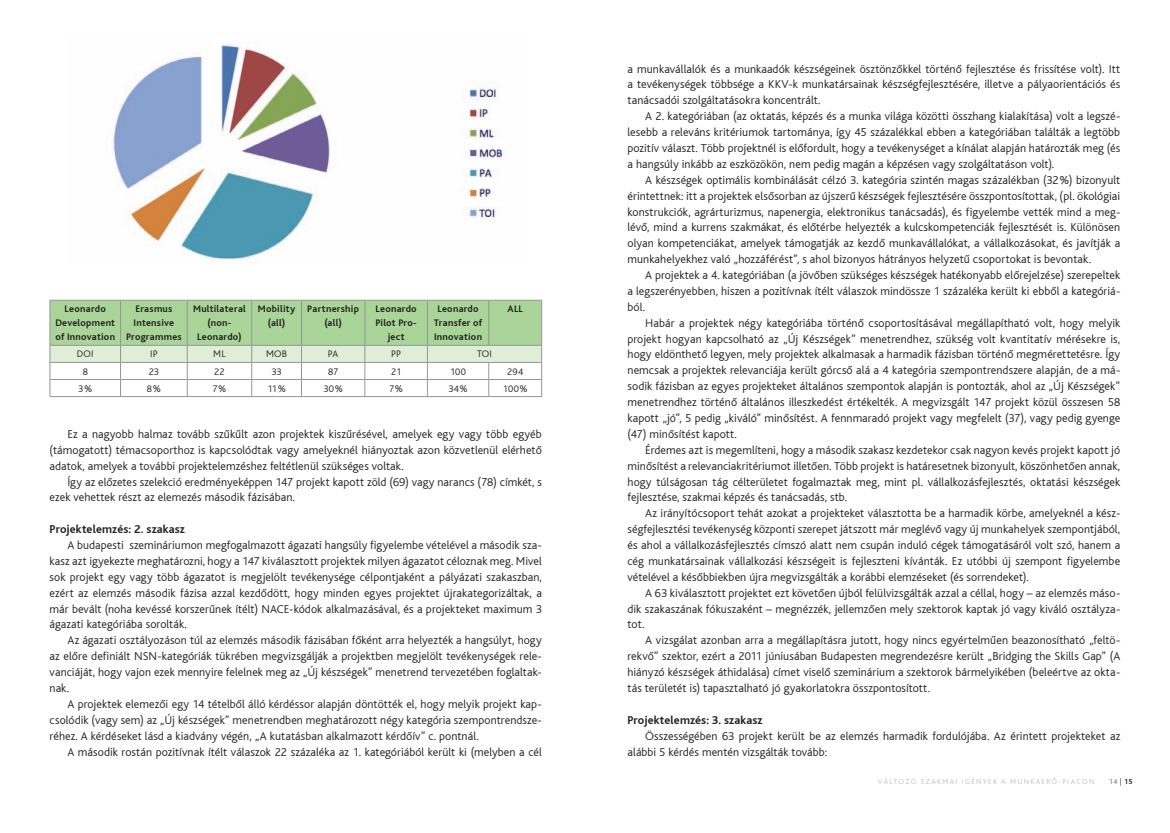
<style>
.page{position:relative;width:1170px;height:833px;background:#fff}
.page>*{position:absolute;margin:0;border:0;box-sizing:border-box;transform-origin:0 0}
.t1{font:300 12px/15.9px "Bliss";letter-spacing:.005em;color:#231f20;text-align:justify}
.t2{font:700 12px "Bliss";letter-spacing:.01em;color:#231f20}
.t3{font:700 10px/14px "Bliss";letter-spacing:.025em;color:#231f20;text-align:center}
.t4{font:300 10px "Bliss";letter-spacing:.02em;color:#231f20}
.t5{font:300 7.5px "Bliss";letter-spacing:.18em;color:#bcbdc0}
.t6{font:300 7.5px "Bliss";color:#636366}
.s1{color:#231f20}
.s2{font-weight:700;color:#231f20}
</style>
<div class="page">
<svg style="left:50px;top:300px;width:492px;height:96px"></svg>
<hr style="left:50px;top:396px;width:70px;height:1px;background:#939598">
<hr style="left:120px;top:396px;width:67px;height:1px;background:#939598">
<hr style="left:187px;top:396px;width:65px;height:1px;background:#939598">
<hr style="left:252px;top:396px;width:49px;height:1px;background:#939598">
<hr style="left:301px;top:396px;width:64px;height:1px;background:#939598">
<hr style="left:365px;top:396px;width:62px;height:1px;background:#939598">
<hr style="left:427px;top:396px;width:61px;height:1px;background:#939598">
<hr style="left:488px;top:396px;width:54px;height:1px;background:#939598">
<img style="left:112px;top:44px;width:393px;height:216px">
<p class="t3" style="left:55px;top:302px;width:61px">Leonardo<br>Development of Innovation</p>
<p class="t3" style="left:126px;top:302px;width:57px">Erasmus<br>Intensive<br>Programmes</p>
<p class="t3" style="left:193px;top:302px;width:54px">Multilateral (non-<br>Leonardo)</p>
<p class="t3" style="left:258px;top:302px;width:39px">Mobility (all)</p>
<p class="t3" style="left:307px;top:302px;width:53px">Partnership (all)</p>
<p class="t3" style="left:375px;top:302px;width:43px">Leonardo<br>Pilot Pro&shy;ject</p>
<p class="t3" style="left:434px;top:302px;width:50px">Leonardo<br>Transfer of<br>Innovation</p>
<p class="t3" style="left:507px;top:302px;width:17px">ALL</p>
<p class="t4" style="left:77px;top:349px;width:18px">DOI</p>
<p class="t4" style="left:150px;top:349px;width:9px">IP</p>
<p class="t4" style="left:213px;top:349px;width:14px">ML</p>
<p class="t4" style="left:266px;top:349px;width:23px">MOB</p>
<p class="t4" style="left:328px;top:349px;width:12px">PA</p>
<p class="t4" style="left:391px;top:349px;width:11px">PP</p>
<p class="t4" style="left:477px;top:349px;width:17px">TOI</p>
<p class="t4" style="left:83px;top:366px;width:7px">8</p>
<p class="t4" style="left:149px;top:366px;width:12px">23</p>
<p class="t4" style="left:214px;top:366px;width:12px">22</p>
<p class="t4" style="left:271px;top:366px;width:12px">33</p>
<p class="t4" style="left:328px;top:366px;width:12px">87</p>
<p class="t4" style="left:391px;top:366px;width:12px">21</p>
<p class="t4" style="left:450px;top:366px;width:18px">100</p>
<p class="t4" style="left:507px;top:366px;width:17px">294</p>
<p class="t4" style="left:78px;top:383px;width:15px">3%</p>
<p class="t4" style="left:147px;top:383px;width:15px">8%</p>
<p class="t4" style="left:212px;top:383px;width:15px">7%</p>
<p class="t4" style="left:267px;top:383px;width:20px">11%</p>
<p class="t4" style="left:323px;top:383px;width:21px">30%</p>
<p class="t4" style="left:389px;top:383px;width:15px">7%</p>
<p class="t4" style="left:448px;top:383px;width:21px">34%</p>
<p class="t4" style="left:503px;top:383px;width:26px">100%</p>
<p class="t1" style="left:50px;top:426px;width:493px;text-indent:18px">Ez a nagyobb halmaz tovább szűkűlt azon projektek kiszűrésével, amelyek egy vagy több egyéb (támogatott) témacsoporthoz is kapcsolódtak vagy amelyeknél hiányoztak azon közvetlenül elérhető adatok, amelyek a további projektelemzéshez feltétlenül szükséges voltak.</p>
<p class="t1" style="left:50px;top:474px;width:493px;text-indent:18px">Így az előzetes szelekció eredményeképpen 147 projekt kapott zöld (69) vagy narancs (78) címkét, s ezek vehettek részt az elemezés második fázisában.</p>
<p class="t2" style="left:50px;top:523px;width:137px">Projektelemzés: 2. szakasz</p>
<p class="t1" style="left:50px;top:537px;width:494px;text-indent:18px">A budapesti szemináriumon megfogalmazott ágazati hangsúly figyelembe vételével a második sza&shy;kasz azt igyekezte meghatározni, hogy a 147 kiválasztott projektek milyen ágazatot céloznak meg. Mivel sok projekt egy vagy több ágazatot is megjelölt tevékenysége célpontjaként a pályázati szakaszban, ezért az elemzés második fázisa azzal kezdődött, hogy minden egyes projektet újrakategorizáltak, a már bevált (noha kevéssé korszerűnek ítélt) NACE-kódok alkalmazásával, és a projekteket maximum 3 ágazati kategóriába sorolták.</p>
<p class="t1" style="left:50px;top:632px;width:494px;text-indent:18px">Az ágazati osztályozáson túl az elemzés második fázisában főként arra helyezték a hangsúlyt, hogy az előre definiált NSN-kategóriák tükrében megvizsgálják a projektben megjelölt tevékenységek rele&shy;vanciáját, hogy vajon ezek mennyire felelnek meg az „Új készségek” menetrend tervezetében foglaltak&shy;nak.</p>
<p class="t1" style="left:50px;top:696px;width:494px;text-indent:18px">A projektek elemezői egy 14 tételből álló kérdéssor alapján döntötték el, hogy melyik projekt kap&shy;csolódik (vagy sem) az „Új készségek” menetrendben meghatározott négy kategória szempontrendsze&shy;réhez. A kérdéseket lásd a kiadvány végén, „A kutatásban alkalmazott kérdőív” c. pontnál.</p>
<p class="t1" style="left:67px;top:744px;width:476px">A második rostán pozitívnak ítélt válaszok 22 százaléka az 1. kategóriából került ki (melyben a cél</p>
<p class="t1" style="left:627px;top:61px;width:494px">a munkavállalók és a munkaadók készségeinek ösztönzőkkel történő fejlesztése és frissítése volt). Itt a tevékenységek többsége a KKV-k munkatársainak készségfejlesztésére, illetve a pályaorientációs és tanácsadói szolgáltatásokra koncentrált.</p>
<p class="t1" style="left:627px;top:109px;width:494px;text-indent:18px">A 2. kategóriában (az oktatás, képzés és a munka világa közötti összhang kialakítása) volt a legszé&shy;lesebb a releváns kritériumok tartománya, így 45 százalékkal ebben a kategóriában találták a legtöbb pozitív választ. Több projektnél is előfordult, hogy a tevékenységet a kínálat alapján határozták meg (és a hangsúly inkább az eszközökön, nem pedig magán a képzésen vagy szolgáltatáson volt).</p>
<p class="t1" style="left:627px;top:172px;width:494px;text-indent:18px">A készségek optimális kombinálását célzó 3. kategória szintén magas százalékban (32%) bizonyult érintettnek: itt a projektek elsősorban az újszerű készségek fejlesztésére összpontosítottak, (pl. ökológiai konstrukciók, agrárturizmus, napenergia, elektronikus tanácsadás), és figyelembe vették mind a meg&shy;lévő, mind a kurrens szakmákat, és előtérbe helyezték a kulcskompetenciák fejlesztését is. Különösen olyan kompetenciákat, amelyek támogatják az kezdő munkavállalókat, a vállalkozásokat, és javítják a munkahelyekhez való „hozzáférést”, s ahol bizonyos hátrányos helyzetű csoportokat is bevontak.</p>
<p class="t1" style="left:627px;top:267px;width:494px;text-indent:18px">A projektek a 4. kategóriában (a jövőben szükséges készségek hatékonyabb előrejelzése) szerepeltek a legszerényebben, hiszen a pozitívnak ítélt válaszok mindössze 1 százaléka került ki ebből a kategóriá&shy;ból.</p>
<p class="t1" style="left:627px;top:315px;width:494px;text-indent:18px">Habár a projektek négy kategóriába történő csoportosításával megállapítható volt, hogy melyik projekt hogyan kapcsolható az „Új Készségek” menetrendhez, szükség volt kvantitatív mérésekre is, hogy eldönthető legyen, mely projektek alkalmasak a harmadik fázisban történő megmérettetésre. Így nemcsak a projektek relevanciája került górcső alá a 4 kategória szempontrendszere alapján, de a má&shy;sodik fázisban az egyes projekteket általános szempontok alapján is pontozták, ahol az „Új Készségek” menetrendhez történő általános illeszkedést értékelték. A megvizsgált 147 projekt közül összesen 58 kapott „jó”, 5 pedig „kiváló” minősítést. A fennmaradó projekt vagy megfelelt (37), vagy pedig gyenge (47) minősítést kapott.</p>
<p class="t1" style="left:627px;top:442px;width:494px;text-indent:18px">Érdemes azt is megemlíteni, hogy a második szakasz kezdetekor csak nagyon kevés projekt kapott jó minősítést a relevanciakritériumot illetően. Több projekt is határesetnek bizonyult, köszönhetően annak, hogy túlságosan tág célterületet fogalmaztak meg, mint pl. vállalkozásfejlesztés, oktatási készségek fejlesztése, szakmai képzés és tanácsadás, stb.</p>
<p class="t1" style="left:627px;top:505px;width:494px;text-indent:18px">Az irányítócsoport tehát azokat a projekteket választotta be a harmadik körbe, amelyeknél a kész&shy;ségfejlesztési tevékenység központi szerepet játszott már meglévő vagy új munkahelyek szempontjából, és ahol a vállalkozásfejlesztés címszó alatt nem csupán induló cégek támogatásáról volt szó, hanem a cég munkatársainak vállalkozási készségeit is fejleszteni kívánták. Ez utóbbi új szempont figyelembe vételével a későbbiekben újra megvizsgálták a korábbi elemzéseket (és sorrendeket).</p>
<p class="t1" style="left:627px;top:585px;width:494px;text-indent:18px">A 63 kiválasztott projektet ezt követően újból felülvizsgálták azzal a céllal, hogy – az elemzés máso&shy;dik szakaszának fókuszaként – megnézzék, jellemzően mely szektorok kaptak jó vagy kiváló osztályza&shy;tot.</p>
<p class="t1" style="left:627px;top:632px;width:494px;text-indent:18px">A vizsgálat azonban arra a megállapításra jutott, hogy nincs egyértelműen beazonosítható „feltö&shy;rekvő” szektor, ezért a 2011 júniusában Budapesten megrendezésre került „Bridging the Skills Gap” (A hiányzó készségek áthidalása) címet viselő szeminárium a szektorok bármelyikében (beleértve az okta&shy;tás területét is) tapasztalható jó gyakorlatokra összpontosított.</p>
<p class="t2" style="left:627px;top:713px;width:136px">Projektelemzés: 3. szakasz</p>
<p class="t1" style="left:627px;top:728px;width:494px;text-indent:18px">Összességében 63 projekt került be az elemzés harmadik fordulójába. Az érintett projekteket az alábbi 5 kérdés mentén vizsgálták tovább:</p>
<p class="t5" style="left:877px;top:778px;width:218px">VÁLTOZÓ SZAKMAI IGÉNYEK A MUNKAERŐ-PIACON</p>
<p class="t6" style="left:1108px;top:778px;width:25px">14 <span class="s1">|</span> <span class="s2">15</span></p>
</div>
